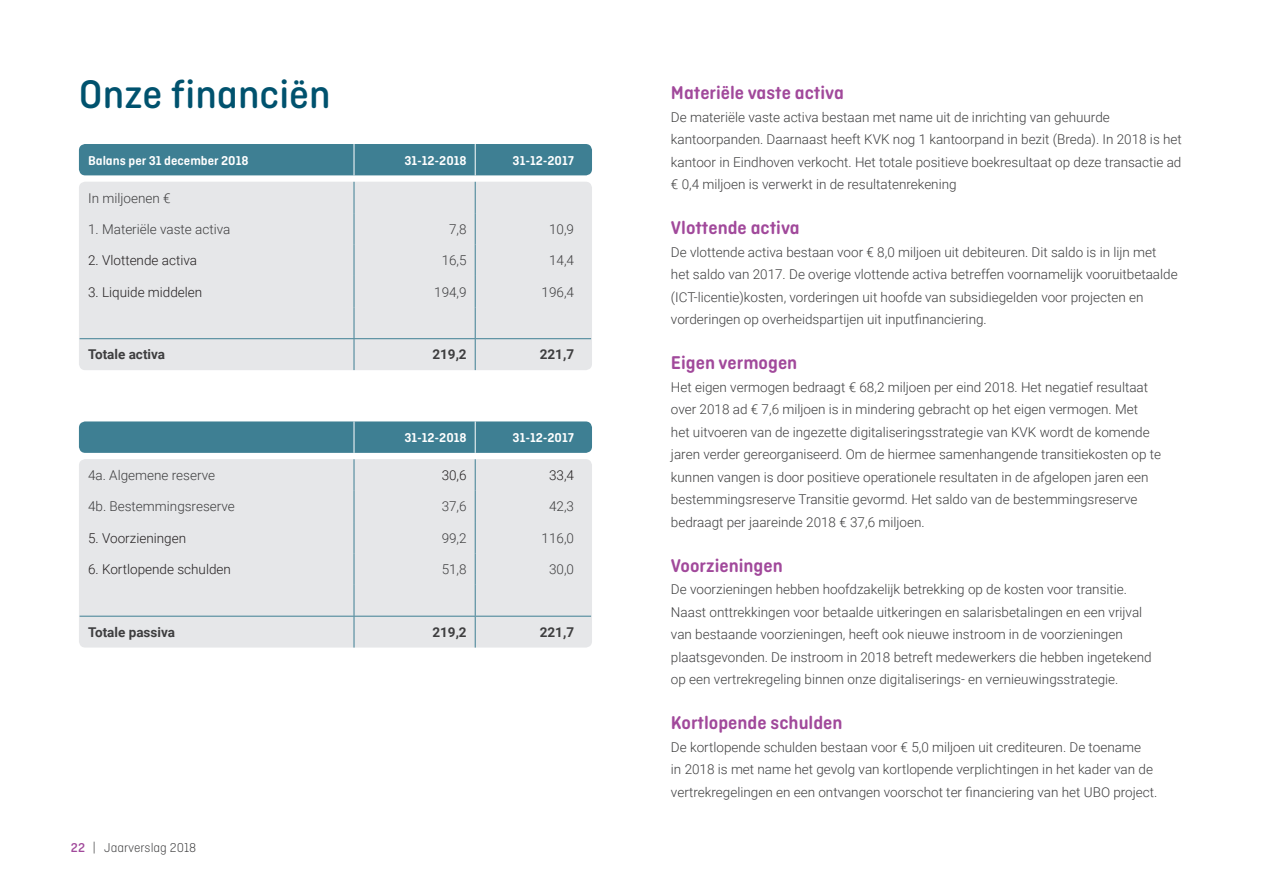
<style>
.page{position:relative;width:1263px;height:893px;background:#fff}
.page>*{position:absolute;margin:0;border:0;box-sizing:border-box;transform-origin:0 0}
.Heading{font:500 42px "Ciutadella Rounded";color:#00526e}
.Tussenkopjes{font:600 19.5px "Ciutadella Rounded";color:#a1499b}
.Bodytekst{font:600 19.5px "Ciutadella Rounded";color:#a1499b}
.Bodytekst-2{font:300 13.5px/22.5px "Roboto";color:#3e3e3f}
.t1{font:300 13.5px "Roboto";color:#231f20}
.t2{font:600 13.5px "Ciutadella Rounded";color:#fff}
.t3{font:700 13.5px "Roboto";color:#3e3e3f}
.t4{font:300 13.5px "Ciutadella Rounded";color:#3e3e3f}
.s1{font-weight:500;color:#a1499b}
</style>
<div class="page">
<div style="left:79px;top:144px;width:513px;height:31px;background:#3e7f93;border-radius:6px"></div>
<div style="left:79px;top:182px;width:513px;height:188px;background:#e6e7e9;border-radius:6px"></div>
<hr style="left:354px;top:182px;width:1px;height:31px;background:#3e7f93">
<hr style="left:475px;top:182px;width:1px;height:31px;background:#3e7f93">
<hr style="left:354px;top:213px;width:1px;height:32px;background:#3e7f93">
<hr style="left:475px;top:213px;width:1px;height:32px;background:#3e7f93">
<hr style="left:354px;top:245px;width:1px;height:31px;background:#3e7f93">
<hr style="left:475px;top:245px;width:1px;height:31px;background:#3e7f93">
<hr style="left:354px;top:276px;width:1px;height:31px;background:#3e7f93">
<hr style="left:475px;top:276px;width:1px;height:31px;background:#3e7f93">
<hr style="left:354px;top:307px;width:1px;height:31px;background:#3e7f93">
<hr style="left:475px;top:307px;width:1px;height:31px;background:#3e7f93">
<hr style="left:354px;top:339px;width:1px;height:31px;background:#3e7f93">
<hr style="left:475px;top:339px;width:1px;height:31px;background:#3e7f93">
<hr style="left:354px;top:144px;width:1px;height:31px;background:#fff">
<hr style="left:475px;top:144px;width:1px;height:31px;background:#fff">
<hr style="left:80px;top:338px;width:274px;height:1px;background:#3e7f93">
<hr style="left:354px;top:338px;width:121px;height:1px;background:#3e7f93">
<hr style="left:475px;top:338px;width:116px;height:1px;background:#3e7f93">
<div style="left:79px;top:421px;width:513px;height:32px;background:#3e7f93;border-radius:6px"></div>
<div style="left:79px;top:459px;width:513px;height:189px;background:#e6e7e9;border-radius:6px"></div>
<hr style="left:354px;top:459px;width:1px;height:32px;background:#3e7f93">
<hr style="left:475px;top:459px;width:1px;height:32px;background:#3e7f93">
<hr style="left:354px;top:491px;width:1px;height:31px;background:#3e7f93">
<hr style="left:475px;top:491px;width:1px;height:31px;background:#3e7f93">
<hr style="left:354px;top:522px;width:1px;height:31px;background:#3e7f93">
<hr style="left:475px;top:522px;width:1px;height:31px;background:#3e7f93">
<hr style="left:354px;top:553px;width:1px;height:32px;background:#3e7f93">
<hr style="left:475px;top:553px;width:1px;height:32px;background:#3e7f93">
<hr style="left:354px;top:585px;width:1px;height:31px;background:#3e7f93">
<hr style="left:475px;top:585px;width:1px;height:31px;background:#3e7f93">
<hr style="left:354px;top:617px;width:1px;height:31px;background:#3e7f93">
<hr style="left:475px;top:617px;width:1px;height:31px;background:#3e7f93">
<hr style="left:354px;top:421px;width:1px;height:32px;background:#fff">
<hr style="left:475px;top:421px;width:1px;height:32px;background:#fff">
<hr style="left:80px;top:616px;width:274px;height:1px;background:#3e7f93">
<hr style="left:354px;top:616px;width:121px;height:1px;background:#3e7f93">
<hr style="left:475px;top:616px;width:116px;height:1px;background:#3e7f93">
<h1 class="Heading" style="left:79px;top:71px;width:253px">Onze financiën</h1>
<p class="t2" style="left:88px;top:153px;width:162px">Balans per 31 december 2018</p>
<p class="t2" style="left:404px;top:153px;width:64px">31-12-2018</p>
<p class="t2" style="left:513px;top:153px;width:63px">31-12-2017</p>
<p class="Bodytekst-2" style="left:88px;top:186px;width:84px">In miljoenen €</p>
<p class="Bodytekst-2" style="left:88px;top:217px;width:144px">1. Materiële vaste activa</p>
<p class="Bodytekst-2" style="left:449px;top:217px;width:19px">7,8</p>
<p class="Bodytekst-2" style="left:549px;top:217px;width:27px">10,9</p>
<p class="t1" style="left:88px;top:251px;width:110px">2. Vlottende activa</p>
<p class="Bodytekst-2" style="left:442px;top:249px;width:27px">16,5</p>
<p class="Bodytekst-2" style="left:549px;top:249px;width:27px">14,4</p>
<p class="t1" style="left:88px;top:282px;width:116px">3. Liquide middelen</p>
<p class="Bodytekst-2" style="left:434px;top:280px;width:34px">194,9</p>
<p class="Bodytekst-2" style="left:542px;top:280px;width:34px">196,4</p>
<p class="t3" style="left:88px;top:345px;width:79px">Totale activa</p>
<p class="t3" style="left:432px;top:345px;width:36px">219,2</p>
<p class="t3" style="left:540px;top:345px;width:36px">221,7</p>
<p class="t2" style="left:404px;top:430px;width:64px">31-12-2018</p>
<p class="t2" style="left:513px;top:430px;width:63px">31-12-2017</p>
<p class="Bodytekst-2" style="left:88px;top:463px;width:128px">4a. Algemene reserve</p>
<p class="t1" style="left:442px;top:466px;width:27px">30,6</p>
<p class="t1" style="left:549px;top:466px;width:27px">33,4</p>
<p class="Bodytekst-2" style="left:88px;top:495px;width:148px">4b. Bestemmingsreserve</p>
<p class="Bodytekst-2" style="left:442px;top:495px;width:27px">37,6</p>
<p class="Bodytekst-2" style="left:549px;top:495px;width:27px">42,3</p>
<p class="t1" style="left:88px;top:528px;width:99px">5. Voorzieningen</p>
<p class="Bodytekst-2" style="left:442px;top:526px;width:27px">99,2</p>
<p class="Bodytekst-2" style="left:542px;top:526px;width:34px">116,0</p>
<p class="t1" style="left:88px;top:560px;width:144px">6. Kortlopende schulden</p>
<p class="Bodytekst-2" style="left:442px;top:558px;width:27px">51,8</p>
<p class="Bodytekst-2" style="left:549px;top:558px;width:27px">30,0</p>
<p class="t3" style="left:88px;top:623px;width:88px">Totale passiva</p>
<p class="t3" style="left:432px;top:623px;width:36px">219,2</p>
<p class="t3" style="left:540px;top:623px;width:36px">221,7</p>
<p class="t4" style="left:71px;top:840px;width:127px"><span class="s1">22</span> | Jaarverslag 2018</p>
<p class="Tussenkopjes" style="left:671px;top:82px;width:174px">Materiële vaste activa</p>
<p class="Bodytekst-2" style="left:671px;top:105px;width:512px">De materiële vaste activa bestaan met name uit de inrichting van gehuurde kantoorpanden. Daarnaast heeft KVK nog 1 kantoorpand in bezit (Breda). In 2018 is het kantoor in Eindhoven verkocht. Het totale positieve boekresultaat op deze transactie ad € 0,4 miljoen is verwerkt in de resultatenrekening</p>
<p class="Bodytekst" style="left:671px;top:217px;width:130px">Vlottende activa</p>
<p class="Bodytekst-2" style="left:671px;top:240px;width:508px">De vlottende activa bestaan voor € 8,0 miljoen uit debiteuren. Dit saldo is in lijn met het saldo van 2017. De overige vlottende activa betreffen voornamelijk vooruitbetaalde (ICT-licentie)kosten, vorderingen uit hoofde van subsidiegelden voor projecten en vorderingen op overheidspartijen uit inputfinanciering.</p>
<p class="Bodytekst" style="left:671px;top:352px;width:128px">Eigen vermogen</p>
<p class="Bodytekst-2" style="left:671px;top:375px;width:492px">Het eigen vermogen bedraagt € 68,2 miljoen per eind 2018. Het negatief resultaat over 2018 ad € 7,6 miljoen is in mindering gebracht op het eigen vermogen. Met<br>het uitvoeren van de ingezette digitaliseringsstrategie van KVK wordt de komende jaren verder gereorganiseerd. Om de hiermee samenhangende transitiekosten op te kunnen vangen is door positieve operationele resultaten in de afgelopen jaren een bestemmingsreserve Transitie gevormd. Het saldo van de bestemmingsreserve bedraagt per jaareinde 2018 € 37,6 miljoen.</p>
<p class="Tussenkopjes" style="left:671px;top:554px;width:113px">Voorzieningen</p>
<p class="Bodytekst-2" style="left:671px;top:577px;width:482px">De voorzieningen hebben hoofdzakelijk betrekking op de kosten voor transitie.<br>Naast onttrekkingen voor betaalde uitkeringen en salarisbetalingen en een vrijval van bestaande voorzieningen, heeft ook nieuwe instroom in de voorzieningen plaatsgevonden. De instroom in 2018 betreft medewerkers die hebben ingetekend op een vertrekregeling binnen onze digitaliserings- en vernieuwingsstrategie.</p>
<p class="Tussenkopjes" style="left:671px;top:712px;width:173px">Kortlopende schulden</p>
<p class="Bodytekst-2" style="left:671px;top:735px;width:488px">De kortlopende schulden bestaan voor € 5,0 miljoen uit crediteuren. De toename<br>in 2018 is met name het gevolg van kortlopende verplichtingen in het kader van de vertrekregelingen en een ontvangen voorschot ter financiering van het UBO project.</p>
</div>
